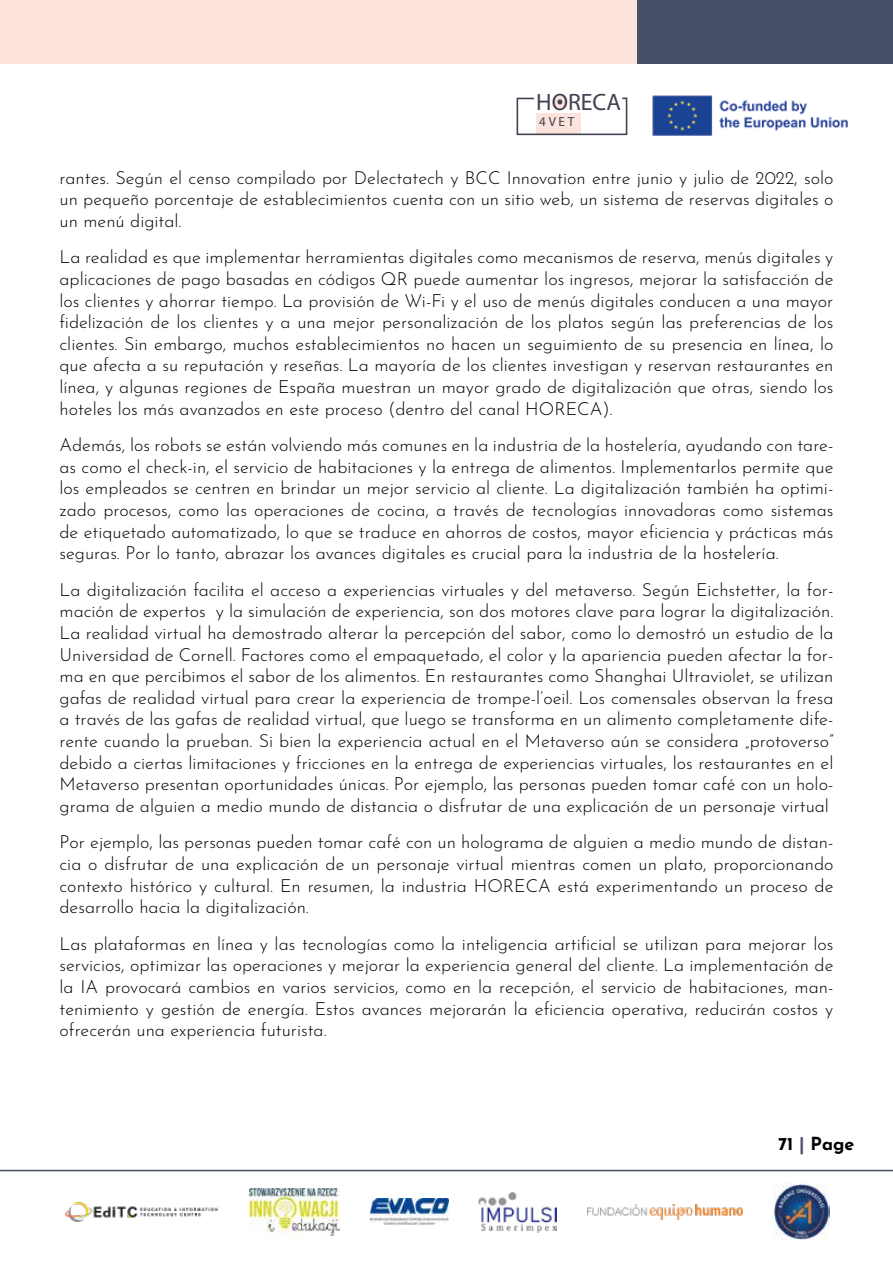
<style>
.page{position:relative;width:893px;height:1263px;background:#fff}
.page>*{position:absolute;margin:0;border:0;box-sizing:border-box;transform-origin:0 0}
.t1{font:600 23.7px "Josefin Sans";color:#424151}
.t2{font:300 18px/21.6px "Josefin Sans";color:#000;text-align:justify}
.t3{font:700 18px "Josefin Sans";color:#000}
.t4{font:300 13.2px "Josefin Sans";color:#424151}
.s1{color:#474e68}
</style>
<div class="page">
<div style="left:0;top:0;width:893px;height:64px;background:#fce3db"></div>
<div style="left:638px;top:0;width:255px;height:64px;background:#474e68"></div>
<div style="left:553px;top:95px;width:14px;height:14px;background:#fce3db;border-radius:50%"></div>
<svg style="left:516px;top:97px;width:112px;height:39px"></svg>
<img style="left:652px;top:95px;width:196px;height:41px">
<img style="left:65px;top:1202px;width:153px;height:20px">
<img style="left:587px;top:1204px;width:155px;height:15px">
<img style="left:479px;top:1192px;width:77px;height:40px">
<img style="left:370px;top:1199px;width:78px;height:26px">
<img style="left:250px;top:1188px;width:90px;height:47px">
<img style="left:773px;top:1184px;width:56px;height:56px">
<hr style="left:0;top:1170px;width:893px;height:1px;background:#474e68">
<h1 class="t1" style="left:536px;top:87px;width:86px">HORECA</h1>
<p class="t4" style="left:539px;top:113px;width:37px">4VET</p>
<p class="t2" style="left:60px;top:165px;width:775px">rantes. Según el censo compilado por Delectatech y BCC Innovation entre junio y julio de 2022, solo un pequeño porcentaje de establecimientos cuenta con un sitio web, un sistema de reservas digitales o un menú digital.</p>
<p class="t2" style="left:60px;top:245px;width:775px">La realidad es que implementar herramientas digitales como mecanismos de reserva, menús digitales y aplicaciones de pago basadas en códigos QR puede aumentar los ingresos, mejorar la satisfacción de los clientes y ahorrar tiempo. La provisión de Wi-Fi y el uso de menús digitales conducen a una mayor fidelización de los clientes y a una mejor personalización de los platos según las preferencias de los clientes. Sin embargo, muchos establecimientos no hacen un seguimiento de su presencia en línea, lo que afecta a su reputación y reseñas. La mayoría de los clientes investigan y reservan restaurantes en línea, y algunas regiones de España muestran un mayor grado de digitalización que otras, siendo los hoteles los más avanzados en este proceso (dentro del canal HORECA).</p>
<p class="t2" style="left:60px;top:433px;width:775px">Además, los robots se están volviendo más comunes en la industria de la hostelería, ayudando con tare&shy;as como el check-in, el servicio de habitaciones y la entrega de alimentos. Implementarlos permite que los empleados se centren en brindar un mejor servicio al cliente. La digitalización también ha optimi&shy;zado procesos, como las operaciones de cocina, a través de tecnologías innovadoras como sistemas de etiquetado automatizado, lo que se traduce en ahorros de costos, mayor eficiencia y prácticas más seguras. Por lo tanto, abrazar los avances digitales es crucial para la industria de la hostelería.</p>
<p class="t2" style="left:60px;top:577px;width:775px">La digitalización facilita el acceso a experiencias virtuales y del metaverso. Según Eichstetter, la for&shy;mación de expertos y la simulación de experiencia, son dos motores clave para lograr la digitalización.<br>La realidad virtual ha demostrado alterar la percepción del sabor, como lo demostró un estudio de la Universidad de Cornell. Factores como el empaquetado, el color y la apariencia pueden afectar la for&shy;ma en que percibimos el sabor de los alimentos. En restaurantes como Shanghai Ultraviolet, se utilizan gafas de realidad virtual para crear la experiencia de trompe-l’oeil. Los comensales observan la fresa a través de las gafas de realidad virtual, que luego se transforma en un alimento completamente dife&shy;rente cuando la prueban. Si bien la experiencia actual en el Metaverso aún se considera „protoverso” debido a ciertas limitaciones y fricciones en la entrega de experiencias virtuales, los restaurantes en el Metaverso presentan oportunidades únicas. Por ejemplo, las personas pueden tomar café con un holo&shy;grama de alguien a medio mundo de distancia o disfrutar de una explicación de un personaje virtual</p>
<p class="t2" style="left:60px;top:830px;width:775px">Por ejemplo, las personas pueden tomar café con un holograma de alguien a medio mundo de distan&shy;cia o disfrutar de una explicación de un personaje virtual mientras comen un plato, proporcionando contexto histórico y cultural. En resumen, la industria HORECA está experimentando un proceso de desarrollo hacia la digitalización.</p>
<p class="t2" style="left:60px;top:931px;width:775px">Las plataformas en línea y las tecnologías como la inteligencia artificial se utilizan para mejorar los servicios, optimizar las operaciones y mejorar la experiencia general del cliente. La implementación de la IA provocará cambios en varios servicios, como en la recepción, el servicio de habitaciones, man&shy;tenimiento y gestión de energía. Estos avances mejorarán la eficiencia operativa, reducirán costos y ofrecerán una experiencia futurista.</p>
<p class="t3" style="left:778px;top:1130px;width:78px">71 <span class="s1">|</span> Page</p>
</div>
